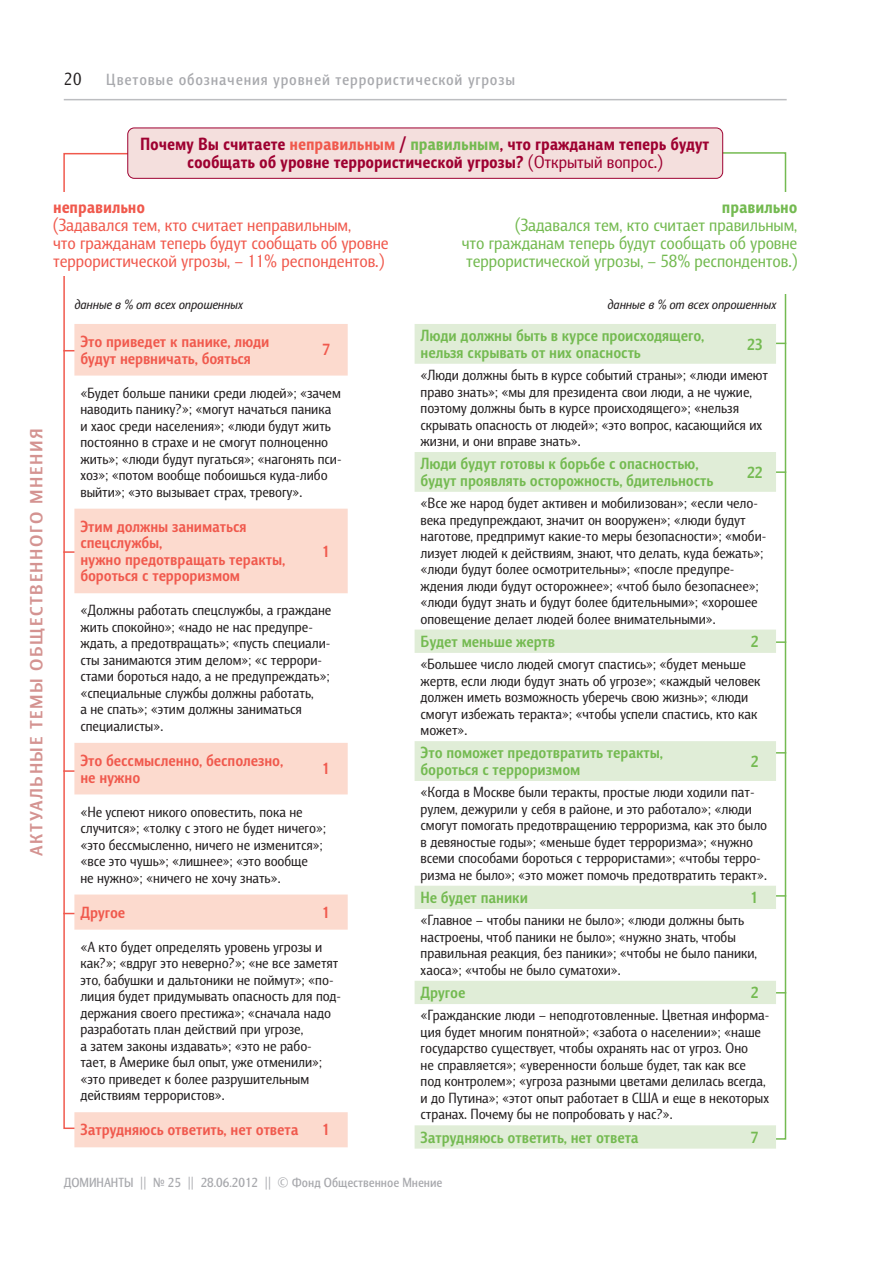
<style>
.page{position:relative;width:893px;height:1263px;background:#fff}
.page>*{position:absolute;margin:0;border:0;box-sizing:border-box;transform-origin:0 0}
.D_vopros{font:800 18px/18px "Barnaul Grotesk";color:#9e0131;text-align:center}
.D_vopros-2{font:18px/18px "Barnaul Grotesk";color:#f0594d}
.D_vopros-3{font:18px/18px "Barnaul Grotesk";color:#74ba51;text-align:justify}
.D_z-2_new{font:700 18px "Barnaul Grotesk";letter-spacing:.085em;color:#d49391;scale:1.1 1}
.D_vopros-4{font:800 18px "Barnaul Grotesk";color:#f0594d}
.D_vopros-5{font:800 18px "Barnaul Grotesk";color:#74ba51}
.t1{font:18px "Barnaul Grotesk";color:#231f20}
.событие{font:700 16.5px/16.5px "Barnaul Grotesk";color:#74ba51}
.событие-2{font:700 16.5px/16.5px "Barnaul Grotesk";color:#f0594d}
.D_top{font:500 16.5px "Barnaul Grotesk";letter-spacing:.05em;color:#a8a9ad}
.табл_текст{font:15px/16.5px "Barnaul Grotesk";color:#231f20}
.t2{font:500 13.5px "Barnaul Grotesk";color:#a8a9ad}
.D_procent{font:italic 13.5px "Barnaul Grotesk";color:#231f20}
.s1{color:#f0594d}
.s2{color:#74ba51}
.s3{font-weight:400}
</style>
<div class="page">
<hr style="left:64px;top:99px;width:723px;height:1px;background:#bcbdc0">
<svg style="left:63px;top:152px;width:67px;height:977px"></svg>
<svg style="left:722px;top:151px;width:65px;height:989px"></svg>
<div style="left:128px;top:128px;width:595px;height:50px;background:#f4dfdd;border-radius:7px"></div>
<div style="left:127px;top:128px;width:596px;height:51px;border:1px solid #9e0131;border-radius:7px"></div>
<div style="left:53px;top:192px;width:351px;height:83px;background:#fff"></div>
<div style="left:455px;top:192px;width:342px;height:101px;background:#fff"></div>
<svg style="left:415px;top:324px;width:361px;height:824px"></svg>
<svg style="left:74px;top:324px;width:274px;height:823px"></svg>
<p class="t1" style="left:64px;top:69px;width:19px">20</p>
<p class="D_top" style="left:106px;top:70px;width:410px">Цветовые обозначения уровней террористической угрозы</p>
<p class="D_z-2_new" style="left:26px;top:856px;width:390px;rotate:-90deg">Актуальные темы общественного мнения</p>
<p class="D_vopros" style="left:140px;top:134px;width:571px">Почему Вы считаете <span class="s1">неправильным</span> / <span class="s2">правильным</span>, что гражданам теперь будут сообщать об уровне террористической угрозы? <span class="s3">(Открытый вопрос.)</span></p>
<p class="D_vopros-4" style="left:53px;top:196px;width:93px">неправильно</p>
<p class="D_vopros-2" style="left:53px;top:216px;width:337px">(Задавался тем, кто считает неправильным,<br>что гражданам теперь будут сообщать об уровне террористической угрозы, – 11% респондентов.)</p>
<p class="D_vopros-5" style="left:722px;top:196px;width:77px">правильно</p>
<p class="D_vopros-3" style="left:462px;top:216px;width:337px;text-indent:53px">(Задавался тем, кто считает правильным, что гражданам теперь будут сообщать об уровне террористической угрозы, – 58% респондентов.)</p>
<p class="D_procent" style="left:608px;top:297px;width:170px">данные в % от всех опрошенных</p>
<p class="событие" style="left:421px;top:327px;width:285px">Люди должны быть в курсе происходящего, нельзя скрывать от них опасность</p>
<p class="событие" style="left:747px;top:335px;width:17px">23</p>
<p class="табл_текст" style="left:421px;top:366px;width:349px">«Люди должны быть в курсе событий страны»; «люди имеют право знать»; «мы для президента свои люди, а не чужие, поэтому должны быть в курсе происходящего»; «нельзя скрывать опасность от людей»; «это вопрос, касающийся их жизни, и они вправе знать».</p>
<p class="событие" style="left:421px;top:455px;width:294px">Люди будут готовы к борьбе с опасностью, будут проявлять осторожность, бдительность</p>
<p class="событие" style="left:747px;top:463px;width:17px">22</p>
<p class="табл_текст" style="left:421px;top:495px;width:347px">«Все же народ будет активен и мобилизован»; «если чело&shy;века предупреждают, значит он вооружен»; «люди будут наготове, предпримут какие-то меры безопасности»; «моби&shy;лизует людей к действиям, знают, что делать, куда бежать»; «люди будут более осмотрительны»; «после предупре&shy;ждения люди будут осторожнее»; «чтоб было безопаснее»; «люди будут знать и будут более бдительными»; «хорошее оповещение делает людей более внимательными».</p>
<p class="событие" style="left:421px;top:633px;width:136px">Будет меньше жертв</p>
<p class="событие" style="left:751px;top:633px;width:9px">2</p>
<p class="табл_текст" style="left:421px;top:656px;width:341px">«Большее число людей смогут спастись»; «будет меньше жертв, если люди будут знать об угрозе»; «каждый человек должен иметь возможность уберечь свою жизнь»; «люди смогут избежать теракта»; «чтобы успели спастись, кто как может».</p>
<p class="событие" style="left:421px;top:744px;width:244px">Это поможет предотвратить теракты, бороться с терроризмом</p>
<p class="событие" style="left:751px;top:752px;width:9px">2</p>
<p class="табл_текст" style="left:421px;top:784px;width:348px">«Когда в Москве были теракты, простые люди ходили пат&shy;рулем, дежурили у себя в районе, и это работало»; «люди смогут помогать предотвращению терроризма, как это было в девяностые годы»; «меньше будет терроризма»; «нужно всеми способами бороться с террористами»; «чтобы терро&shy;ризма не было»; «это может помочь предотвратить теракт».</p>
<p class="событие" style="left:421px;top:889px;width:109px">Не будет паники</p>
<p class="событие" style="left:751px;top:889px;width:9px">1</p>
<p class="табл_текст" style="left:421px;top:912px;width:338px">«Главное – чтобы паники не было»; «люди должны быть настроены, чтоб паники не было»; «нужно знать, чтобы правильная реакция, без паники»; «чтобы не было паники, хаоса»; «чтобы не было суматохи».</p>
<p class="событие" style="left:421px;top:984px;width:46px">Другое</p>
<p class="событие" style="left:751px;top:984px;width:9px">2</p>
<p class="табл_текст" style="left:421px;top:1007px;width:350px">«Гражданские люди – неподготовленные. Цветная информа&shy;ция будет многим понятной»; «забота о населении»; «наше государство существует, чтобы охранять нас от угроз. Оно<br>не справляется»; «уверенности больше будет, так как все под контролем»; «угроза разными цветами делилась всегда, и до Путина»; «этот опыт работает в США и еще в некоторых странах. Почему бы не попробовать у нас?».</p>
<p class="событие" style="left:421px;top:1128px;width:220px">Затрудняюсь ответить, нет ответа</p>
<p class="событие" style="left:751px;top:1128px;width:9px">7</p>
<p class="D_procent" style="left:74px;top:297px;width:170px">данные в % от всех опрошенных</p>
<p class="событие-2" style="left:80px;top:333px;width:191px">Это приведет к панике, люди будут нервничать, бояться</p>
<p class="событие-2" style="left:323px;top:341px;width:9px">7</p>
<p class="табл_текст" style="left:80px;top:384px;width:263px">«Будет больше паники среди людей»; «зачем наводить панику?»; «могут начаться паника и хаос среди населения»; «люди будут жить постоянно в страхе и не смогут полноценно жить»; «люди будут пугаться»; «нагонять пси&shy;хоз»; «потом вообще побоишься куда-либо выйти»; «это вызывает страх, тревогу».</p>
<p class="событие-2" style="left:80px;top:518px;width:206px">Этим должны заниматься спецслужбы,<br>нужно предотвращать теракты, бороться с терроризмом</p>
<p class="событие-2" style="left:323px;top:542px;width:9px">1</p>
<p class="табл_текст" style="left:80px;top:602px;width:252px">«Должны работать спецслужбы, а граждане жить спокойно»; «надо не нас предупре&shy;ждать, а предотвращать»; «пусть специали&shy;сты занимаются этим делом»; «с террори&shy;стами бороться надо, а не предупреждать»; «специальные службы должны работать,<br>а не спать»; «этим должны заниматься специалисты».</p>
<p class="событие-2" style="left:80px;top:752px;width:204px">Это бессмысленно, бесполезно, не нужно</p>
<p class="событие-2" style="left:323px;top:760px;width:9px">1</p>
<p class="табл_текст" style="left:80px;top:803px;width:247px">«Не успеют никого оповестить, пока не случится»; «толку с этого не будет ничего»; «это бессмысленно, ничего не изменится»; «все это чушь»; «лишнее»; «это вообще<br>не нужно»; «ничего не хочу знать».</p>
<p class="событие-2" style="left:80px;top:903px;width:46px">Другое</p>
<p class="событие-2" style="left:323px;top:903px;width:9px">1</p>
<p class="табл_текст" style="left:80px;top:938px;width:262px">«А кто будет определять уровень угрозы и как?»; «вдруг это неверно?»; «не все заметят это, бабушки и дальтоники не поймут»; «по&shy;лиция будет придумывать опасность для под&shy;держания своего престижа»; «сначала надо разработать план действий при угрозе,<br>а затем законы издавать»; «это не рабо&shy;тает, в Америке был опыт, уже отменили»; «это приведет к более разрушительным действиям террористов».</p>
<p class="событие-2" style="left:80px;top:1121px;width:220px">Затрудняюсь ответить, нет ответа</p>
<p class="событие-2" style="left:323px;top:1121px;width:9px">1</p>
<p class="t2" style="left:64px;top:1175px;width:380px">ДОМИНАНТЫ || № 25 || 28.06.2012 || © Фонд Общественное Мнение</p>
</div>
